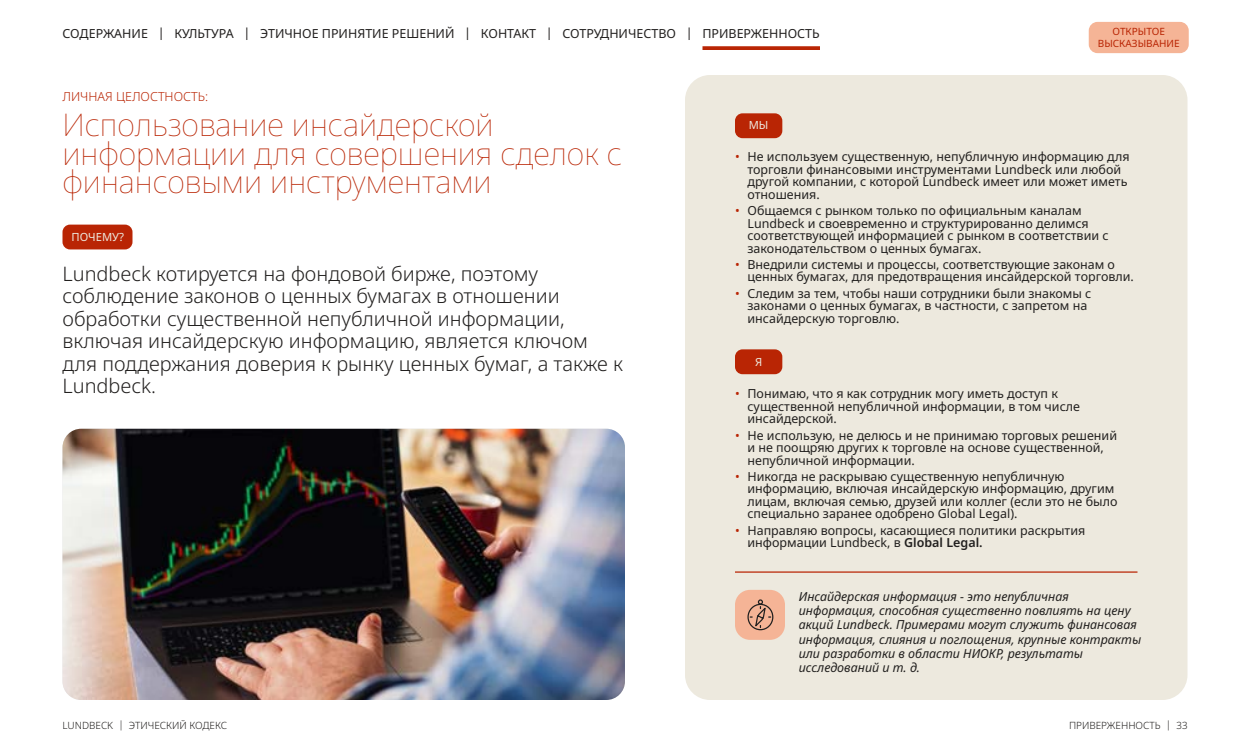
<style>
.page{position:relative;width:1250px;height:750px;background:#fff}
.page>*{position:absolute;margin:0;border:0;box-sizing:border-box;transform-origin:0 0}
.t1{font:100 31.25px/28.8px "Noto Sans";color:#b92504}
.t2{font:300 20px/22.5px "Noto Sans";color:#22201f}
.t3{font:12.5px/12.5px "Noto Sans";color:#22201f}
.t4{font:italic 12.5px/14.4px "Noto Sans";color:#22201f}
.t5{font:300 12.5px "Noto Sans";color:#b92504}
.t6{font:11.25px "Noto Sans";color:#ede9de}
.t7{font:300 10px "Noto Sans";color:#22201f}
.t8{font:10px/12px "Noto Sans";color:#b92504;text-align:center}
.s1{color:#b92504}
.s2{font-weight:600}
</style>
<div class="page">
<div style="left:1089px;top:22px;width:100px;height:31px;background:#f5b496;border-radius:9px"></div>
<svg style="left:702px;top:46px;width:118px;height:4px"></svg>
<div style="left:685px;top:75px;width:503px;height:625px;background:#ede9de;border-radius:25px"></div>
<div style="left:62px;top:225px;width:70px;height:24px;background:#b92504;border-radius:8px"></div>
<hr style="left:735px;top:571px;width:403px;height:2px;background:#b92504">
<div style="left:735px;top:349px;width:47px;height:25px;background:#b92504;border-radius:8px"></div>
<div style="left:735px;top:113px;width:47px;height:25px;background:#b92504;border-radius:8px"></div>
<div style="left:735px;top:590px;width:50px;height:50px;background:#f5b496;border-radius:15px"></div>
<svg style="left:747px;top:599px;width:27px;height:32px"></svg>
<img style="left:62px;top:429px;width:563px;height:271px">
<p class="t3" style="left:62px;top:28px;width:759px">СОДЕРЖАНИЕ | КУЛЬТУРА | ЭТИЧНОЕ ПРИНЯТИЕ РЕШЕНИЙ | КОНТАКТ | СОТРУДНИЧЕСТВО | ПРИВЕРЖЕННОСТЬ</p>
<p class="t5" style="left:62px;top:89px;width:147px">ЛИЧНАЯ ЦЕЛОСТНОСТЬ:</p>
<p class="t8" style="left:1098px;top:26px;width:83px">ОТКРЫТОЕ<br>ВЫСКАЗЫВАНИЕ</p>
<h1 class="t1" style="left:62px;top:112px;width:561px">Использование инсайдерской информации для совершения сделок с финансовыми инструментами</h1>
<p class="t6" style="left:71px;top:230px;width:54px">ПОЧЕМУ?</p>
<p class="t2" style="left:62px;top:263px;width:562px">Lundbeck котируется на фондовой бирже, поэтому соблюдение законов о ценных бумагах в отношении обработки существенной непубличной информации, включая инсайдерскую информацию, является ключом для поддержания доверия к рынку ценных бумаг, а также к Lundbeck.</p>
<p class="t7" style="left:62px;top:720px;width:166px">LUNDBECK | ЭТИЧЕСКИЙ КОДЕКС</p>
<p class="t6" style="left:749px;top:119px;width:21px">МЫ</p>
<p class="t3" style="left:748px;top:151px;width:384px;text-indent:-12px"><span class="s1">•</span> Не используем существенную, непубличную информацию для торговли финансовыми инструментами Lundbeck или любой другой компании, с которой Lundbeck имеет или может иметь отношения.</p>
<p class="t3" style="left:748px;top:205px;width:363px;text-indent:-12px"><span class="s1">•</span> Общаемся с рынком только по официальным каналам Lundbeck и своевременно и структурированно делимся соответствующей информацией с рынком в соответствии с законодательством о ценных бумагах.</p>
<p class="t3" style="left:748px;top:258px;width:388px;text-indent:-12px"><span class="s1">•</span> Внедрили системы и процессы, соответствующие законам о ценных бумагах, для предотвращения инсайдерской торговли.</p>
<p class="t3" style="left:748px;top:287px;width:345px;text-indent:-12px"><span class="s1">•</span> Следим за тем, чтобы наши сотрудники были знакомы с законами о ценных бумагах, в частности, с запретом на инсайдерскую торговлю.</p>
<p class="t6" style="left:755px;top:355px;width:9px">Я</p>
<p class="t3" style="left:748px;top:388px;width:334px;text-indent:-12px"><span class="s1">•</span> Понимаю, что я как сотрудник могу иметь доступ к существенной непубличной информации, в том числе инсайдерской.</p>
<p class="t3" style="left:748px;top:429px;width:371px;text-indent:-12px"><span class="s1">•</span> Не использую, не делюсь и не принимаю торговых решений и не поощряю других к торговле на основе существенной, непубличной информации.</p>
<p class="t3" style="left:748px;top:470px;width:371px;text-indent:-12px"><span class="s1">•</span> Никогда не раскрываю существенную непубличную информацию, включая инсайдерскую информацию, другим лицам, включая семью, друзей или коллег (если это не было специально заранее одобрено Global Legal).</p>
<p class="t3" style="left:748px;top:524px;width:339px;text-indent:-12px"><span class="s1">•</span> Направляю вопросы, касающиеся политики раскрытия информации Lundbeck, в <span class="s2">Global Legal.</span></p>
<p class="t4" style="left:799px;top:589px;width:344px">Инсайдерская информация - это непубличная информация, способная существенно повлиять на цену акций Lundbeck. Примерами могут служить финансовая информация, слияния и поглощения, крупные контракты или разработки в области НИОКР, результаты исследований и т. д.</p>
<p class="t7" style="left:1069px;top:720px;width:120px">ПРИВЕРЖЕННОСТЬ | 33</p>
</div>
